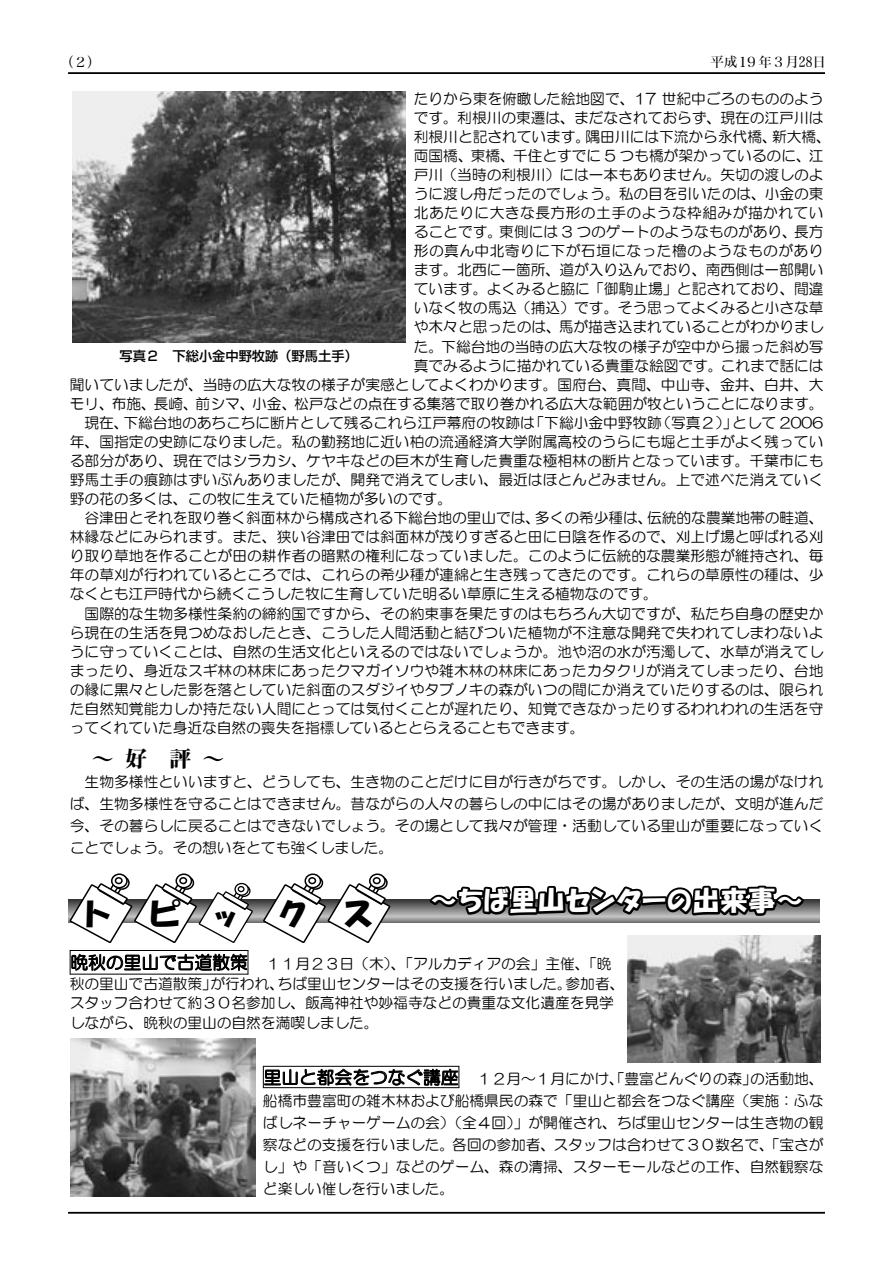
<style>
.page{position:relative;width:893px;height:1263px;background:#fff}
.page>*{position:absolute;margin:0;border:0;box-sizing:border-box;transform-origin:0 0}
.t1{font:31.2px "HGP Soei Kakupoptai";color:#000;scale:1.07 1}
.t2{font:26.85px "HGP Soei Kakupoptai";letter-spacing:.05em;color:#fff}
.t3{font:22.05px "Midashi Min Pro MA31";color:#000}
.t4{font:14.7px/22px "HG Maru Gothic MPRO";color:#000;text-align:justify}
.t5{font:14.7px "HG Maru Gothic MPRO";letter-spacing:.03em;color:#000}
.t6{font:13.5px "Hiragino Min W4 90 ms RKSJ H";color:#000}
.t7{font:500 13.2px "Shin Go Pro";color:#000}
.s1{font-size:17.7px}
</style>
<div class="page">
<svg style="left:254px;top:899px;width:565px;height:23px"></svg>
<hr style="left:68px;top:72px;width:757px;height:2px;background:#000">
<hr style="left:68px;top:1212px;width:757px;height:2px;background:#000">
<svg style="left:70px;top:950px;width:179px;height:25px"></svg>
<svg style="left:263px;top:1066px;width:197px;height:22px"></svg>
<img style="left:72px;top:91px;width:333px;height:251px">
<img style="left:627px;top:935px;width:193px;height:127px">
<img style="left:70px;top:1038px;width:186px;height:158px">
<div style="left:111px;top:873px;width:17px;height:15px;border:2px solid #000;border-radius:50%"></div>
<div style="left:115px;top:877px;width:8px;height:7px;border:2px solid #000;border-radius:50%"></div>
<div style="left:175px;top:873px;width:17px;height:15px;border:2px solid #000;border-radius:50%"></div>
<div style="left:179px;top:877px;width:8px;height:7px;border:2px solid #000;border-radius:50%"></div>
<svg style="left:68px;top:878px;width:186px;height:65px"></svg>
<div style="left:238px;top:886px;width:7px;height:6px;border:1px solid #000;border-radius:50%"></div>
<div style="left:304px;top:873px;width:17px;height:15px;border:2px solid #000;border-radius:50%"></div>
<div style="left:308px;top:877px;width:8px;height:7px;border:2px solid #000;border-radius:50%"></div>
<div style="left:369px;top:873px;width:17px;height:15px;border:2px solid #000;border-radius:50%"></div>
<svg style="left:262px;top:878px;width:130px;height:65px"></svg>
<div style="left:373px;top:877px;width:8px;height:7px;border:2px solid #000;border-radius:50%"></div>
<svg style="left:425px;top:885px;width:383px;height:122px"></svg>
<p class="t6" style="left:60px;top:55px;width:42px">（２）</p>
<p class="t6" style="left:710px;top:55px;width:117px">平成１９年３月28日</p>
<p class="t4" style="left:414px;top:87px;width:411px">たりから東を俯瞰した絵地図で、17 世紀中ごろのもののよう</p>
<p class="t4" style="left:414px;top:106px;width:411px">です。利根川の東遷は、まだなされておらず、現在の江戸川は</p>
<p class="t4" style="left:414px;top:125px;width:419px">利根川と記されています。隅田川には下流から永代橋、新大橋、</p>
<p class="t4" style="left:414px;top:145px;width:411px">両国橋、東橋、千住とすでに 5 つも橋が架かっているのに、江</p>
<p class="t4" style="left:414px;top:164px;width:411px">戸川（当時の利根川）には一本もありません。矢切の渡しのよ</p>
<p class="t4" style="left:414px;top:183px;width:411px">うに渡し舟だったのでしょう。私の目を引いたのは、小金の東</p>
<p class="t5" style="left:414px;top:205px;width:411px">北あたりに大きな長方形の土手のような枠組みが描かれてい</p>
<p class="t4" style="left:414px;top:221px;width:411px">ることです。東側には 3 つのゲートのようなものがあり、長方</p>
<p class="t5" style="left:414px;top:244px;width:411px">形の真ん中北寄りに下が石垣になった櫓のようなものがあり</p>
<p class="t4" style="left:414px;top:259px;width:411px">ます。北西に一箇所、道が入り込んでおり、南西側は一部開い</p>
<p class="t4" style="left:414px;top:278px;width:411px">ています。よくみると脇に「御駒止場」と記されており、間違</p>
<p class="t4" style="left:414px;top:297px;width:411px">いなく牧の馬込（捕込）です。そう思ってよくみると小さな草</p>
<p class="t4" style="left:414px;top:316px;width:411px">や木々と思ったのは、馬が描き込まれていることがわかりまし</p>
<p class="t4" style="left:414px;top:335px;width:411px">た。下総台地の当時の広大な牧の様子が空中から撮った斜め写</p>
<p class="t4" style="left:414px;top:354px;width:411px">真でみるように描かれている貴重な絵図です。これまで話には</p>
<p class="t4" style="left:70px;top:373px;width:755px">聞いていましたが、当時の広大な牧の様子が実感としてよくわかります。国府台、真間、中山寺、金井、白井、大</p>
<p class="t4" style="left:70px;top:392px;width:755px">モリ、布施、長崎、前シマ、小金、松戸などの点在する集落で取り巻かれる広大な範囲が牧ということになります。</p>
<p class="t4" style="left:85px;top:411px;width:740px">現在、下総台地のあちこちに断片として残るこれら江戸幕府の牧跡は「下総小金中野牧跡（写真２）」として 2006</p>
<p class="t4" style="left:70px;top:431px;width:755px">年、国指定の史跡になりました。私の勤務地に近い柏の流通経済大学附属高校のうらにも堀と土手がよく残ってい</p>
<p class="t4" style="left:70px;top:450px;width:755px">る部分があり、現在ではシラカシ、ケヤキなどの巨木が生育した貴重な極相林の断片となっています。千葉市にも</p>
<p class="t4" style="left:70px;top:469px;width:755px">野馬土手の痕跡はずいぶんありましたが、開発で消えてしまい、最近はほとんどみません。上で述べた消えていく</p>
<p class="t4" style="left:70px;top:488px;width:384px">野の花の多くは、この牧に生えていた植物が多いのです。</p>
<p class="t4" style="left:85px;top:507px;width:741px">谷津田とそれを取り巻く斜面林から構成される下総台地の里山では、多くの希少種は、伝統的な農業地帯の畦道、</p>
<p class="t4" style="left:70px;top:526px;width:755px">林縁などにみられます。また、狭い谷津田では斜面林が茂りすぎると田に日陰を作るので、刈上げ場と呼ばれる刈</p>
<p class="t4" style="left:70px;top:545px;width:755px">り取り草地を作ることが田の耕作者の暗黙の権利になっていました。このように伝統的な農業形態が維持され、毎</p>
<p class="t4" style="left:70px;top:564px;width:755px">年の草刈が行われているところでは、これらの希少種が連綿と生き残ってきたのです。これらの草原性の種は、少</p>
<p class="t4" style="left:70px;top:583px;width:590px">なくとも江戸時代から続くこうした牧に生育していた明るい草原に生える植物なのです。</p>
<p class="t4" style="left:85px;top:602px;width:740px">国際的な生物多様性条約の締約国ですから、その約束事を果たすのはもちろん大切ですが、私たち自身の歴史か</p>
<p class="t4" style="left:70px;top:621px;width:755px">ら現在の生活を見つめなおしたとき、こうした人間活動と結びついた植物が不注意な開発で失われてしまわないよ</p>
<p class="t4" style="left:70px;top:640px;width:755px">うに守っていくことは、自然の生活文化といえるのではないでしょうか。池や沼の水が汚濁して、水草が消えてし</p>
<p class="t4" style="left:70px;top:659px;width:755px">まったり、身近なスギ林の林床にあったクマガイソウや雑木林の林床にあったカタクリが消えてしまったり、台地</p>
<p class="t4" style="left:70px;top:678px;width:755px">の縁に黒々とした影を落としていた斜面のスダジイやタブノキの森がいつの間にか消えていたりするのは、限られ</p>
<p class="t4" style="left:70px;top:697px;width:755px">た自然知覚能力しか持たない人間にとっては気付くことが遅れたり、知覚できなかったりするわれわれの生活を守</p>
<p class="t4" style="left:70px;top:716px;width:516px">ってくれていた身近な自然の喪失を指標しているととらえることもできます。</p>
<p class="t3" style="left:92px;top:741px;width:134px">～好 評～</p>
<p class="t4" style="left:70px;top:771px;width:755px;text-indent:15px">生物多様性といいますと、どうしても、生き物のことだけに目が行きがちです。しかし、その生活の場がなければ、生物多様性を守ることはできません。昔ながらの人々の暮らしの中にはその場がありましたが、文明が進んだ今、その暮らしに戻ることはできないでしょう。その場として我々が管理・活動している里山が重要になっていくことでしょう。その想いをとても強くしました。</p>
<p class="t7" style="left:120px;top:345px;width:240px">写真２ 下総小金中野牧跡（野馬土手）</p>
<p class="t1" style="left:86px;top:898px;width:24px">ト</p>
<p class="t1" style="left:150px;top:898px;width:82px">ピ ッ</p>
<p class="t1" style="left:279px;top:898px;width:89px">ク ス</p>
<p class="t2" style="left:430px;top:887px;width:374px">～ちば里山センターの出来事～</p>
<p class="t4" style="left:70px;top:953px;width:556px;line-height:20.7px"><span class="s1">晩秋の里山で古道散策</span> １１月２３日（木）、「アルカディアの会」主催、「晩秋の里山で古道散策」が行われ、ちば里山センターはその支援を行いました。参加者、</p>
<p class="t4" style="left:70px;top:993px;width:545px;line-height:19px">スタッフ合わせて約３０名参加し、飯高神社や妙福寺などの貴重な文化遺産を見学しながら、晩秋の里山の自然を満喫しました。</p>
<p class="t4" style="left:263px;top:1067px;width:562px"><span class="s1">里山と都会をつなぐ講座</span> １２月～１月にかけ、「豊富どんぐりの森」の活動地、船橋市豊富町の雑木林および船橋県民の森で「里山と都会をつなぐ講座（実施：ふなばしネーチャーゲームの会）（全４回）」が開催され、ちば里山センターは生き物の観察などの支援を行いました。各回の参加者、スタッフは合わせて３０数名で、「宝さがし」や「音いくつ」などのゲーム、森の清掃、スターモールなどの工作、自然観察など楽しい催しを行いました。</p>
</div>
